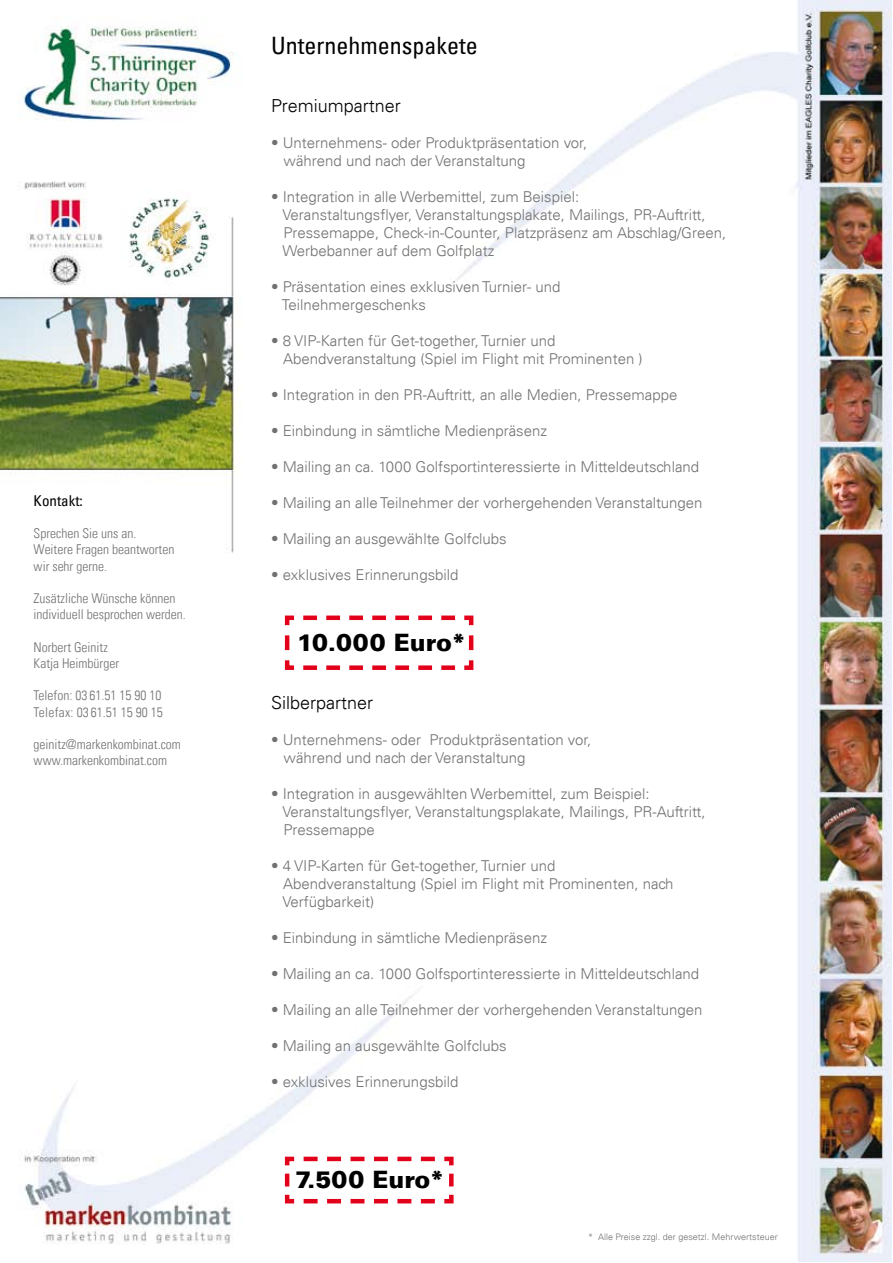
<style>
.page{position:relative;width:893px;height:1263px;background:#fff}
.page>*{position:absolute;margin:0;border:0;box-sizing:border-box;transform-origin:0 0}
.t1{font:900 24px "Univers LT";color:#000}
.t2{font:condensed 24px "Univers LT";color:#000}
.t3{font:300 18px "Univers LT";color:#000}
.t4{font:300 15px/18px "Univers LT";color:#707173}
.t5{font:condensed 15px "Univers LT";color:#000}
.t6{font:300 condensed 13.5px/16.2px "Univers LT";color:#707173}
.t7{font:300 9px "Univers LT";color:#707173}
</style>
<div class="page">
<img style="left:0;top:0;width:891px;height:1261px">
<svg style="left:283px;top:1154px;width:173px;height:52px"></svg>
<svg style="left:283px;top:613px;width:193px;height:59px"></svg>
<p class="t5" style="left:34px;top:491px;width:51px">Kontakt:</p>
<p class="t6" style="left:34px;top:525px;width:142px">Sprechen Sie uns an.<br>Weitere Fragen beantworten wir sehr gerne.</p>
<p class="t6" style="left:34px;top:590px;width:154px">Zusätzliche Wünsche können individuell besprochen werden.</p>
<p class="t6" style="left:34px;top:639px;width:87px">Norbert Geinitz<br>Katja Heimbürger</p>
<p class="t6" style="left:34px;top:687px;width:131px">Telefon: 03 61.51 15 90 10<br>Telefax: 03 61.51 15 90 15</p>
<p class="t6" style="left:34px;top:736px;width:149px">geinitz@markenkombinat.com www.markenkombinat.com</p>
<h1 class="t2" style="left:271px;top:30px;width:208px">Unternehmenspakete</h1>
<p class="t3" style="left:271px;top:94px;width:131px">Premiumpartner</p>
<p class="t4" style="left:284px;top:133px;width:305px;text-indent:-13px">• Unternehmens- oder Produktpräsentation vor, während und nach der Veranstaltung</p>
<p class="t4" style="left:282px;top:187px;width:445px;text-indent:-11px">• Integration in alle Werbemittel, zum Beispiel:<br>Veranstaltungsflyer, Veranstaltungsplakate, Mailings, PR-Auftritt, Pressemappe, Check-in-Counter, Platzpräsenz am Abschlag/Green, Werbebanner auf dem Golfplatz</p>
<p class="t4" style="left:282px;top:277px;width:280px;text-indent:-11px">• Präsentation eines exklusiven Turnier- und<br>Teilnehmergeschenks</p>
<p class="t4" style="left:283px;top:331px;width:361px;text-indent:-12px">• 8 VIP-Karten für Get-together, Turnier und<br>Abendveranstaltung (Spiel im Flight mit Prominenten )</p>
<p class="t4" style="left:271px;top:385px;width:408px">• Integration in den PR-Auftritt, an alle Medien, Pressemappe</p>
<p class="t4" style="left:271px;top:421px;width:277px">• Einbindung in sämtliche Medienpräsenz</p>
<p class="t4" style="left:271px;top:457px;width:430px">• Mailing an ca. 1000 Golfsportinteressierte in Mitteldeutschland</p>
<p class="t4" style="left:271px;top:493px;width:433px">• Mailing an alle Teilnehmer der vorhergehenden Veranstaltungen</p>
<p class="t4" style="left:271px;top:529px;width:237px">• Mailing an ausgewählte Golfclubs</p>
<p class="t4" style="left:271px;top:565px;width:189px">• exklusives Erinnerungsbild</p>
<h1 class="t1" style="left:297px;top:627px;width:170px">10.000 Euro*</h1>
<p class="t3" style="left:271px;top:692px;width:104px">Silberpartner</p>
<p class="t4" style="left:284px;top:731px;width:309px;text-indent:-13px">• Unternehmens- oder Produktpräsentation vor, während und nach der Veranstaltung</p>
<p class="t4" style="left:282px;top:785px;width:425px;text-indent:-11px">• Integration in ausgewählten Werbemittel, zum Beispiel:<br>Veranstaltungsflyer, Veranstaltungsplakate, Mailings, PR-Auftritt,<br>Pressemappe</p>
<p class="t4" style="left:282px;top:857px;width:393px;text-indent:-11px">• 4 VIP-Karten für Get-together, Turnier und<br>Abendveranstaltung (Spiel im Flight mit Prominenten, nach<br>Verfügbarkeit)</p>
<p class="t4" style="left:271px;top:929px;width:277px">• Einbindung in sämtliche Medienpräsenz</p>
<p class="t4" style="left:271px;top:965px;width:430px">• Mailing an ca. 1000 Golfsportinteressierte in Mitteldeutschland</p>
<p class="t4" style="left:271px;top:1001px;width:433px">• Mailing an alle Teilnehmer der vorhergehenden Veranstaltungen</p>
<p class="t4" style="left:271px;top:1037px;width:237px">• Mailing an ausgewählte Golfclubs</p>
<p class="t4" style="left:271px;top:1073px;width:189px">• exklusives Erinnerungsbild</p>
<h1 class="t1" style="left:296px;top:1164px;width:150px">7.500 Euro*</h1>
<p class="t7" style="left:588px;top:1231px;width:191px">* Alle Preise zzgl. der gesetzl. Mehrwertsteuer</p>
</div>
